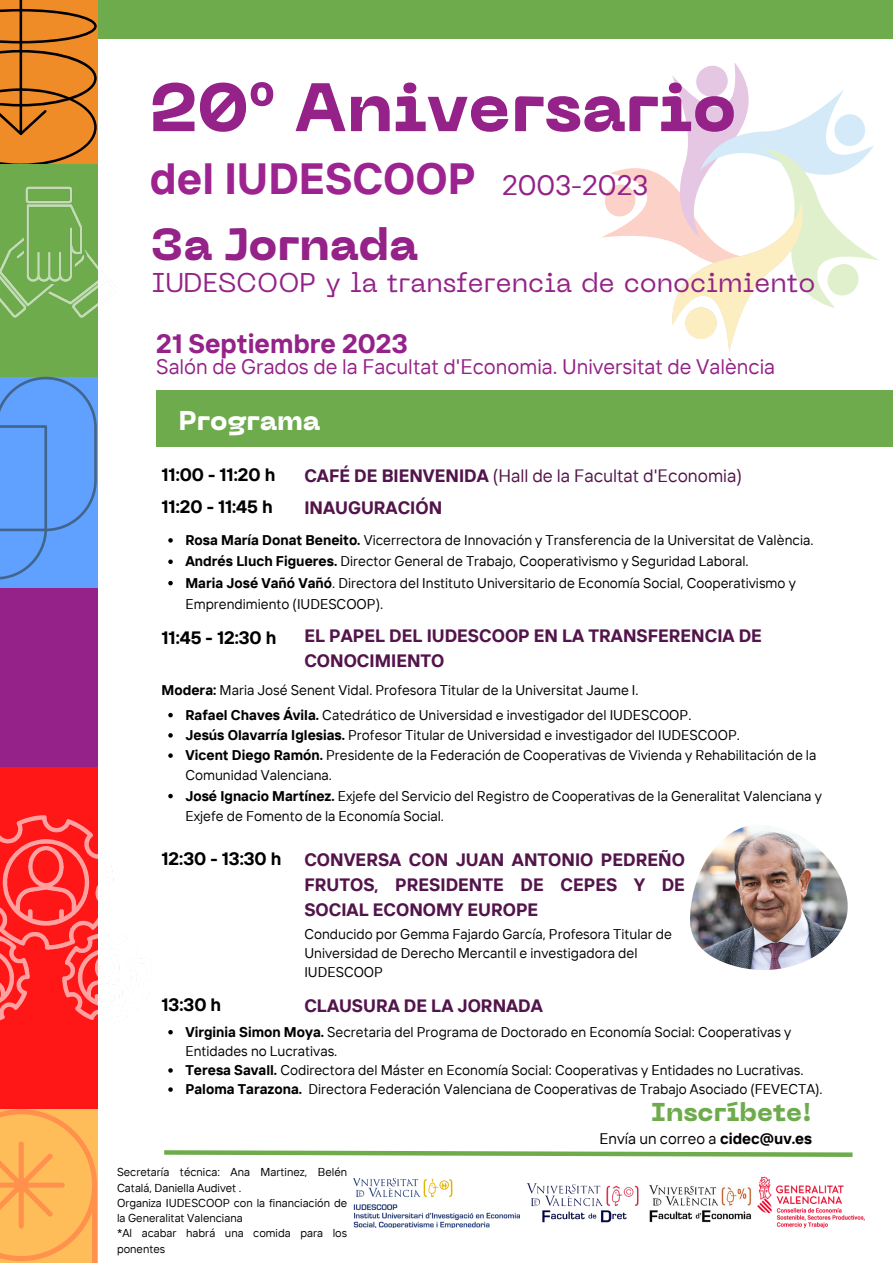
<style>
.page{position:relative;width:893px;height:1264px;background:#fff}
.page>*{position:absolute;margin:0;border:0;box-sizing:border-box;transform-origin:0 0}
.t1{font:800 67.95px "PP Neue Machina";color:#942288}
.t2{font:800 44.7px "PP Neue Machina";color:#942288}
.t3{font:700 43.65px "TT Interphases";color:#9d2490}
.t4{font:27.9px "TT Interphases";color:#942288}
.t5{font:27px "PP Neue Machina";color:#942288}
.t6{font:800 27px "PP Neue Machina";color:#fff}
.t7{font:700 26.4px "TT Interphases";color:#942288}
.t8{font:800 25.65px "PP Neue Machina";color:#6eab4d}
.t9{font:21px "TT Interphases";color:#942288}
.t10{font:700 17.85px/24.8px "TT Interphases";color:#52144b}
.t11{font:700 17.85px "TT Interphases";color:#000}
.t12{font:17.85px "TT Interphases";color:#52144b}
.t13{font:15.3px "TT Interphases";color:#000}
.t14{font:14.1px/19.2px "TT Interphases";color:#000}
.t15{font:11.4px/15.3px "TT Interphases";color:#000}
.s1{font-family:"Noto Sans";font-weight:700}
.s2{font-weight:700}
</style>
<div class="page">
<div style="left:89px;top:0;width:803px;height:39px;background:#6eab4d"></div>
<div style="left:0;top:341px;width:97px;height:263px;background:#60a1ff"></div>
<div style="left:0;top:143px;width:97px;height:233px;background:#6eab4d"></div>
<div style="left:0;top:759px;width:97px;height:349px;background:#ff1616"></div>
<div style="left:0;top:588px;width:97px;height:179px;background:#942288"></div>
<svg style="left:0;top:0;width:97px;height:164px;background:#d17a22"></svg>
<svg style="left:0;top:377px;width:97px;height:202px"></svg>
<svg style="left:0;top:1109px;width:97px;height:153px;background:#ffb356"></svg>
<img style="left:0;top:186px;width:117px;height:133px">
<img style="left:0;top:815px;width:150px;height:207px">
<div style="left:156px;top:390px;width:736px;height:56px;background:#6eab4d"></div>
<img style="left:690px;top:826px;width:157px;height:144px">
<img style="left:757px;top:1176px;width:108px;height:53px">
<svg style="left:164px;top:1150px;width:689px;height:7px"></svg>
<svg style="left:602px;top:63px;width:277px;height:289px"></svg>
<img style="left:354px;top:1178px;width:165px;height:49px">
<img style="left:526px;top:1183px;width:113px;height:40px">
<img style="left:649px;top:1185px;width:102px;height:38px">
<svg style="left:168px;top:538px;width:5px;height:4px"></svg>
<svg style="left:168px;top:559px;width:5px;height:5px"></svg>
<svg style="left:168px;top:581px;width:5px;height:4px"></svg>
<svg style="left:168px;top:1030px;width:5px;height:4px"></svg>
<svg style="left:168px;top:1068px;width:5px;height:4px"></svg>
<svg style="left:168px;top:1087px;width:5px;height:4px"></svg>
<svg style="left:168px;top:713px;width:5px;height:4px"></svg>
<svg style="left:168px;top:733px;width:5px;height:4px"></svg>
<svg style="left:168px;top:753px;width:5px;height:4px"></svg>
<svg style="left:168px;top:793px;width:5px;height:5px"></svg>
<p class="t1" style="left:150px;top:81px;width:588px">20<span class="s1">º</span> Aniversario</p>
<p class="t3" style="left:150px;top:150px;width:327px">del IUDESCOOP</p>
<p class="t4" style="left:502px;top:167px;width:148px">2003-2023</p>
<p class="t2" style="left:151px;top:227px;width:268px">3a Jornada</p>
<p class="t5" style="left:151px;top:272px;width:665px">IUDESCOOP y la transferencia de conocimiento</p>
<p class="t7" style="left:156px;top:326px;width:253px">21 Septiembre 2023</p>
<p class="t9" style="left:156px;top:353px;width:620px">Salón de Grados de la Facultat d'Economia. Universitat de València</p>
<p class="t6" style="left:179px;top:410px;width:143px">Programa</p>
<p class="t11" style="left:161px;top:463px;width:115px">11:00 - 11:20 h</p>
<p class="t12" style="left:304px;top:464px;width:439px"><span class="s2">CAFÉ DE BIENVENIDA</span> (Hall de la Facultat d'Economia)</p>
<p class="t11" style="left:161px;top:495px;width:113px">11:20 - 11:45 h</p>
<p class="t10" style="left:304px;top:495px;width:139px">INAUGURACIÓN</p>
<p class="t14" style="left:185px;top:530px;width:629px"><span class="s2">Rosa María Donat Beneito.</span> Vicerrectora de Innovación y Transferencia de la Universitat de València.</p>
<p class="t14" style="left:185px;top:551px;width:564px"><span class="s2">Andrés Lluch Figueres.</span> Director General de Trabajo, Cooperativismo y Seguridad Laboral.</p>
<p class="t14" style="left:185px;top:571px;width:612px;line-height:21.3px"><span class="s2">Maria José Vañó Vañó</span>. Directora del Instituto Universitario de Economía Social, Cooperativismo y<br>Emprendimiento (IUDESCOOP).</p>
<p class="t10" style="left:304px;top:622px;width:459px">EL PAPEL DEL IUDESCOOP EN LA TRANSFERENCIA DE<br>CONOCIMIENTO</p>
<p class="t11" style="left:161px;top:626px;width:116px">11:45 - 12:30 h</p>
<p class="t14" style="left:161px;top:680px;width:478px"><span class="s2">Modera:</span> Maria José Senent Vidal. Profesora Titular de la Universitat Jaume I.</p>
<p class="t14" style="left:185px;top:704px;width:507px"><span class="s2">Rafael Chaves Ávila.</span> Catedrático de Universidad e investigador del IUDESCOOP.</p>
<p class="t14" style="left:185px;top:725px;width:556px"><span class="s2">Jesús Olavarría Iglesias.</span> Profesor Titular de Universidad e investigador del IUDESCOOP.</p>
<p class="t14" style="left:185px;top:744px;width:632px;line-height:20.2px"><span class="s2">Vicent Diego Ramón.</span> Presidente de la Federación de Cooperativas de Vivienda y Rehabilitación de la<br>Comunidad Valenciana.</p>
<p class="t14" style="left:185px;top:785px;width:638px;line-height:20.2px"><span class="s2">José Ignacio Martínez.</span> Exjefe del Servicio del Registro de Cooperativas de la Generalitat Valenciana y<br>Exjefe de Fomento de la Economía Social.</p>
<p class="t11" style="left:161px;top:847px;width:121px">12:30 - 13:30 h</p>
<p class="t10" style="left:304px;top:847px;width:382px;text-align:justify">CONVERSA CON JUAN ANTONIO PEDREÑO FRUTOS, PRESIDENTE DE CEPES Y DE SOCIAL ECONOMY EUROPE</p>
<p class="t14" style="left:304px;top:924px;width:369px">Conducido por Gemma Fajardo García, Profesora Titular de<br>Universidad de Derecho Mercantil e investigadora del<br>IUDESCOOP</p>
<p class="t11" style="left:161px;top:992px;width:61px">13:30 h</p>
<p class="t10" style="left:304px;top:992px;width:240px">CLAUSURA DE LA JORNADA</p>
<p class="t14" style="left:185px;top:1021px;width:607px"><span class="s2">Virginia Simon Moya.</span> Secretaria del Programa de Doctorado en Economía Social: Cooperativas y<br>Entidades no Lucrativas.</p>
<p class="t14" style="left:185px;top:1060px;width:619px"><span class="s2">Teresa Savall.</span> Codirectora del Máster en Economía Social: Cooperativas y Entidades no Lucrativas.</p>
<p class="t14" style="left:185px;top:1079px;width:638px"><span class="s2">Paloma Tarazona.</span> Directora Federación Valenciana de Cooperativas de Trabajo Asociado (FEVECTA).</p>
<p class="t15" style="left:117px;top:1164px;width:231px">Secretaría técnica: Ana Martinez, Belén<br>Catalá, Daniella Audivet .</p>
<p class="t15" style="left:117px;top:1194px;width:231px">Organiza IUDESCOOP con la financiación de la Generalitat Valenciana</p>
<p class="t15" style="left:117px;top:1225px;width:232px">*Al acabar habrá una comida para los ponentes</p>
<p class="t8" style="left:651px;top:1101px;width:162px">Inscríbete!</p>
<p class="t13" style="left:599px;top:1128px;width:214px">Envía un correo a <span class="s2">cidec@uv.es</span></p>
</div>
